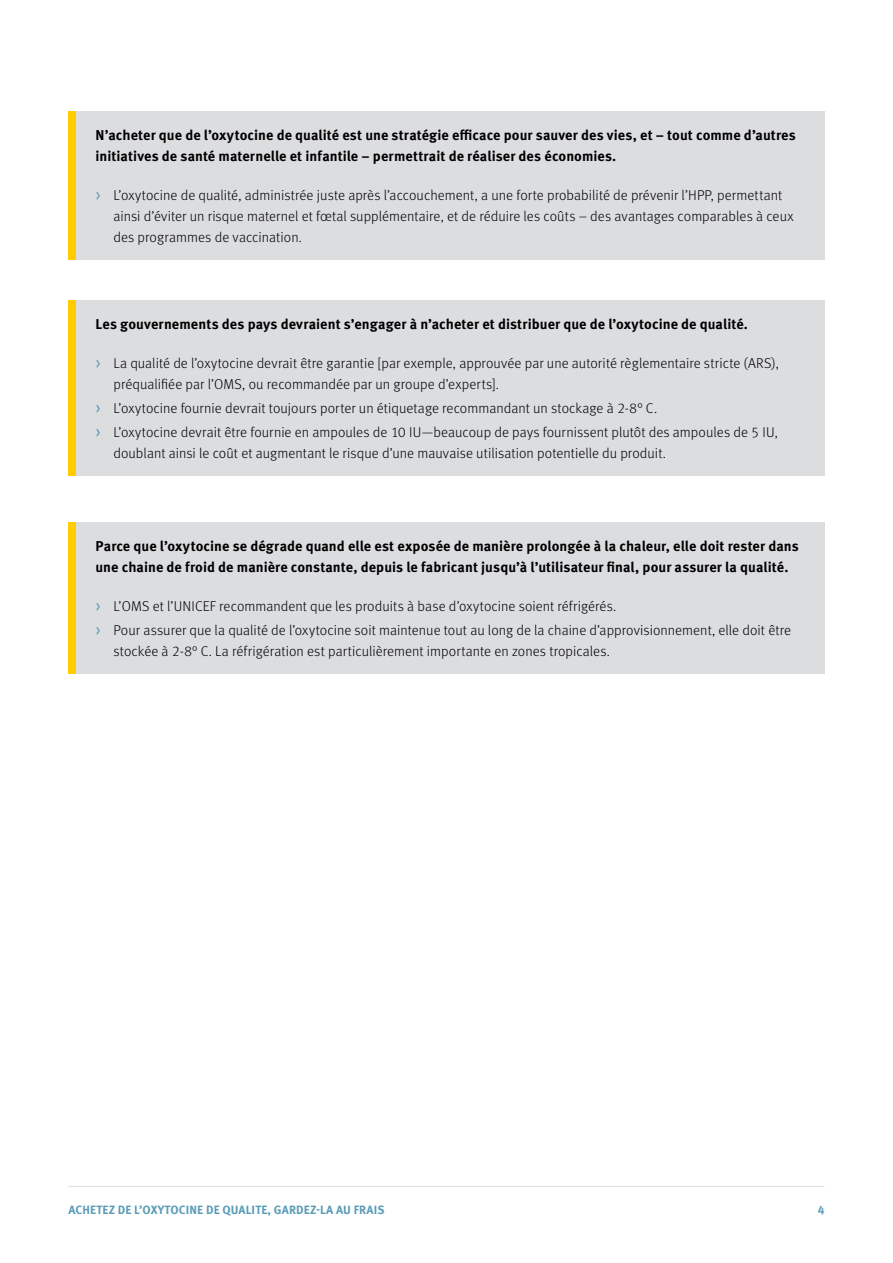
<style>
.page{position:relative;width:893px;height:1263px;background:#fff}
.page>*{position:absolute;margin:0;border:0;box-sizing:border-box;transform-origin:0 0}
.t1{font:300 14.25px/21px "Meta OT";letter-spacing:.005em;color:#000001}
.Copytext{font:700 14.25px/21px "Meta OT";letter-spacing:.005em;color:#000001}
.t2{font:700 12px "Meta OT";letter-spacing:.01em;color:#5a9cb6}
.s1{font-family:"Meta OT Norm";font-weight:400;font-size:18px;color:#5a9cb6}
</style>
<div class="page">
<hr style="left:68px;top:1186px;width:756px;height:1px;background:#dcdddf">
<div style="left:68px;top:300px;width:756px;height:176px;background:#dcdddf"></div>
<div style="left:68px;top:522px;width:756px;height:152px;background:#dcdddf"></div>
<div style="left:68px;top:300px;width:8px;height:176px;background:#fc0"></div>
<div style="left:68px;top:522px;width:8px;height:152px;background:#fc0"></div>
<div style="left:68px;top:111px;width:756px;height:149px;background:#dcdddf"></div>
<div style="left:68px;top:111px;width:8px;height:148px;background:#fc0"></div>
<p class="Copytext" style="left:95px;top:124px;width:702px">N’acheter que de l’oxytocine de qualité est une stratégie efficace pour sauver des vies, et – tout comme d’autres initiatives de santé maternelle et infantile – permettrait de réaliser des économies.</p>
<p class="t1" style="left:113px;top:185px;width:682px;text-indent:-18px"><span class="s1">›</span> L’oxytocine de qualité, administrée juste après l’accouchement, a une forte probabilité de prévenir l’HPP, permettant ainsi d’éviter un risque maternel et fœtal supplémentaire, et de réduire les coûts – des avantages comparables à ceux des programmes de vaccination.</p>
<p class="Copytext" style="left:95px;top:313px;width:654px">Les gouvernements des pays devraient s’engager à n’acheter et distribuer que de l’oxytocine de qualité.</p>
<p class="t1" style="left:113px;top:353px;width:667px;text-indent:-18px"><span class="s1">›</span> La qualité de l’oxytocine devrait être garantie [par exemple, approuvée par une autorité règlementaire stricte (ARS), préqualifiée par l’OMS, ou recommandée par un groupe d’experts].</p>
<p class="t1" style="left:95px;top:398px;width:563px"><span class="s1">›</span> L’oxytocine fournie devrait toujours porter un étiquetage recommandant un stockage à 2-8° C.</p>
<p class="t1" style="left:113px;top:422px;width:666px;text-indent:-18px"><span class="s1">›</span> L’oxytocine devrait être fournie en ampoules de 10 IU—beaucoup de pays fournissent plutôt des ampoules de 5 IU, doublant ainsi le coût et augmentant le risque d’une mauvaise utilisation potentielle du produit.</p>
<p class="Copytext" style="left:95px;top:536px;width:705px">Parce que l’oxytocine se dégrade quand elle est exposée de manière prolongée à la chaleur, elle doit rester dans une chaine de froid de manière constante, depuis le fabricant jusqu’à l’utilisateur final, pour assurer la qualité.</p>
<p class="t1" style="left:95px;top:596px;width:522px"><span class="s1">›</span> L’OMS et l’UNICEF recommandent que les produits à base d’oxytocine soient réfrigérés.</p>
<p class="t1" style="left:113px;top:620px;width:679px;text-indent:-18px"><span class="s1">›</span> Pour assurer que la qualité de l’oxytocine soit maintenue tout au long de la chaine d’approvisionnement, elle doit être stockée à 2-8° C. La réfrigération est particulièrement importante en zones tropicales.</p>
<p class="t2" style="left:69px;top:1202px;width:317px">ACHETEZ DE L’OXYTOCINE DE QUALITE, GARDEZ-LA AU FRAIS</p>
<p class="t2" style="left:818px;top:1202px;width:8px">4</p>
</div>
